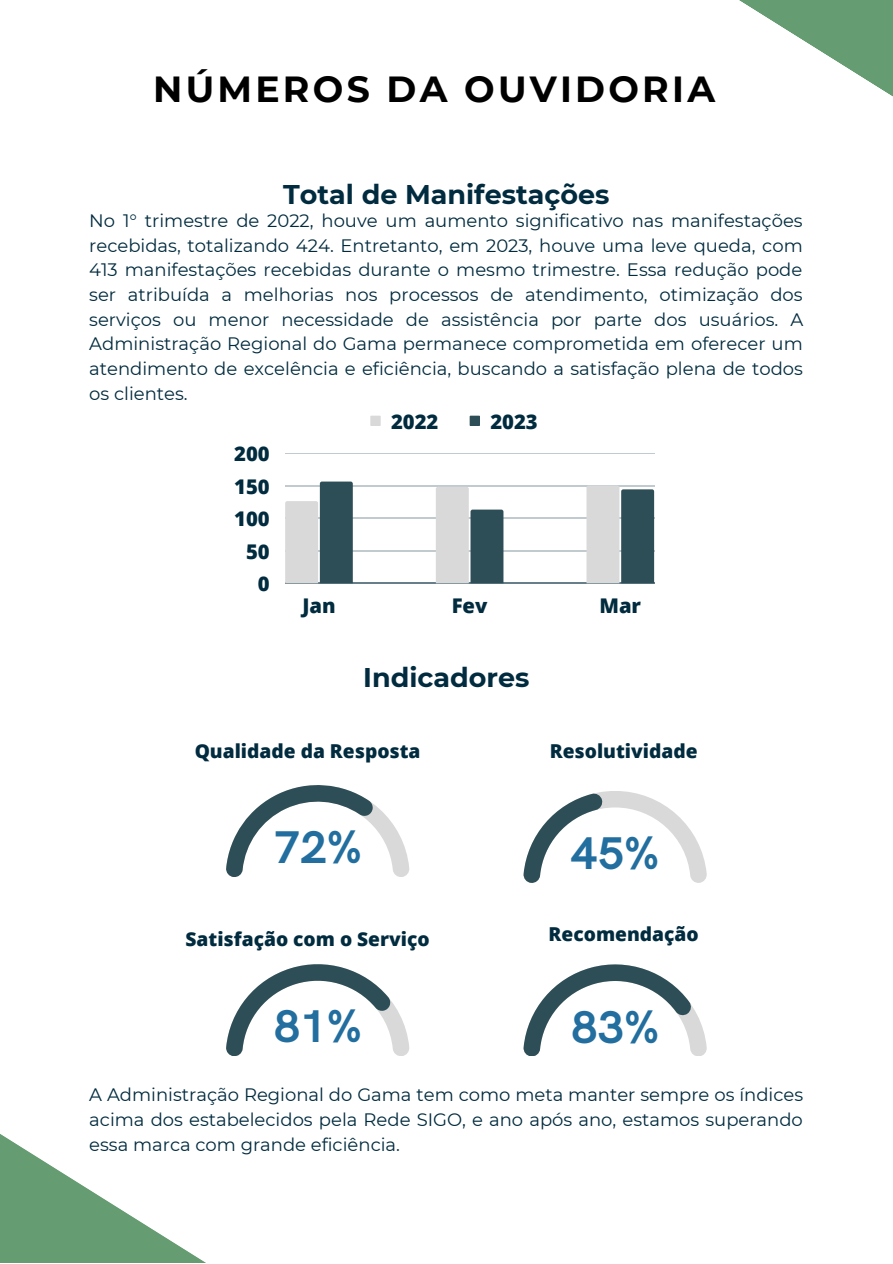
<style>
.page{position:relative;width:893px;height:1264px;background:#fff}
.page>*{position:absolute;margin:0;border:0;box-sizing:border-box;transform-origin:0 0}
.t1{font:700 45.9px "HK Grotesk";color:#226e9f}
.t2{font:700 36.15px "Montserrat";letter-spacing:.09em;color:#000}
.t3{font:700 27px "Montserrat";color:#012b3e}
.t4{font:800 20.25px "Open Sans";color:#012b3e}
.t5{font:800 19.2px "Open Sans";color:#012b3e}
.t6{font:18px/24.8px "Montserrat";color:#012b3e;text-align:justify}
</style>
<div class="page">
<svg style="left:0;top:1134px;width:205px;height:128px"></svg>
<svg style="left:739px;top:0;width:153px;height:96px"></svg>
<div style="left:370px;top:415px;width:10px;height:11px;background:#d9d9d9"></div>
<div style="left:469px;top:415px;width:11px;height:11px;background:#2d4e56"></div>
<hr style="left:285px;top:453px;width:369px;height:1px;background:#012b3e">
<hr style="left:285px;top:485px;width:369px;height:1px;background:#012b3e">
<hr style="left:285px;top:518px;width:369px;height:1px;background:#012b3e">
<hr style="left:285px;top:550px;width:369px;height:1px;background:#012b3e">
<hr style="left:285px;top:583px;width:369px;height:1px;background:#012b3e">
<svg style="left:285px;top:481px;width:68px;height:102px;background:#8a9a9e"></svg>
<svg style="left:436px;top:487px;width:67px;height:96px;background:#9eaaad"></svg>
<svg style="left:586px;top:485px;width:68px;height:6px"></svg>
<svg style="left:523px;top:791px;width:184px;height:91px"></svg>
<svg style="left:226px;top:785px;width:183px;height:92px"></svg>
<svg style="left:226px;top:964px;width:183px;height:92px"></svg>
<svg style="left:523px;top:964px;width:184px;height:92px"></svg>
<p class="t2" style="left:153px;top:67px;width:563px">NÚMEROS DA OUVIDORIA</p>
<p class="t3" style="left:283px;top:178px;width:328px">Total de Manifestações</p>
<p class="t6" style="left:89px;top:208px;width:715px">No 1° trimestre de 2022, houve um aumento significativo nas manifestações recebidas, totalizando 424. Entretanto, em 2023, houve uma leve queda, com 413 manifestações recebidas durante o mesmo trimestre. Essa redução pode ser atribuída a melhorias nos processos de atendimento, otimização dos serviços ou menor necessidade de assistência por parte dos usuários. A Administração Regional do Gama permanece comprometida em oferecer um atendimento de excelência e eficiência, buscando a satisfação plena de todos os clientes.</p>
<p class="t4" style="left:391px;top:407px;width:49px">2022</p>
<p class="t4" style="left:490px;top:407px;width:49px">2023</p>
<p class="t4" style="left:234px;top:439px;width:37px">200</p>
<p class="t4" style="left:234px;top:472px;width:37px">150</p>
<p class="t4" style="left:234px;top:504px;width:37px">100</p>
<p class="t4" style="left:246px;top:537px;width:25px">50</p>
<p class="t4" style="left:258px;top:569px;width:13px">0</p>
<p class="t4" style="left:302px;top:591px;width:35px">Jan</p>
<p class="t4" style="left:451px;top:591px;width:37px">Fev</p>
<p class="t4" style="left:599px;top:591px;width:43px">Mar</p>
<p class="t3" style="left:363px;top:660px;width:168px">Indicadores</p>
<p class="t5" style="left:195px;top:738px;width:227px">Qualidade da Resposta</p>
<p class="t5" style="left:549px;top:738px;width:149px">Resolutividade</p>
<p class="t1" style="left:274px;top:822px;width:89px">72%</p>
<p class="t1" style="left:571px;top:827px;width:89px">45%</p>
<p class="t5" style="left:185px;top:925px;width:245px">Satisfação com o Serviço</p>
<p class="t5" style="left:548px;top:920px;width:152px">Recomendação</p>
<p class="t1" style="left:274px;top:1001px;width:89px">81%</p>
<p class="t1" style="left:571px;top:1001px;width:89px">83%</p>
<p class="t6" style="left:89px;top:1082px;width:715px">A Administração Regional do Gama tem como meta manter sempre os índices acima dos estabelecidos pela Rede SIGO, e ano após ano, estamos superando essa marca com grande eficiência.</p>
</div>
